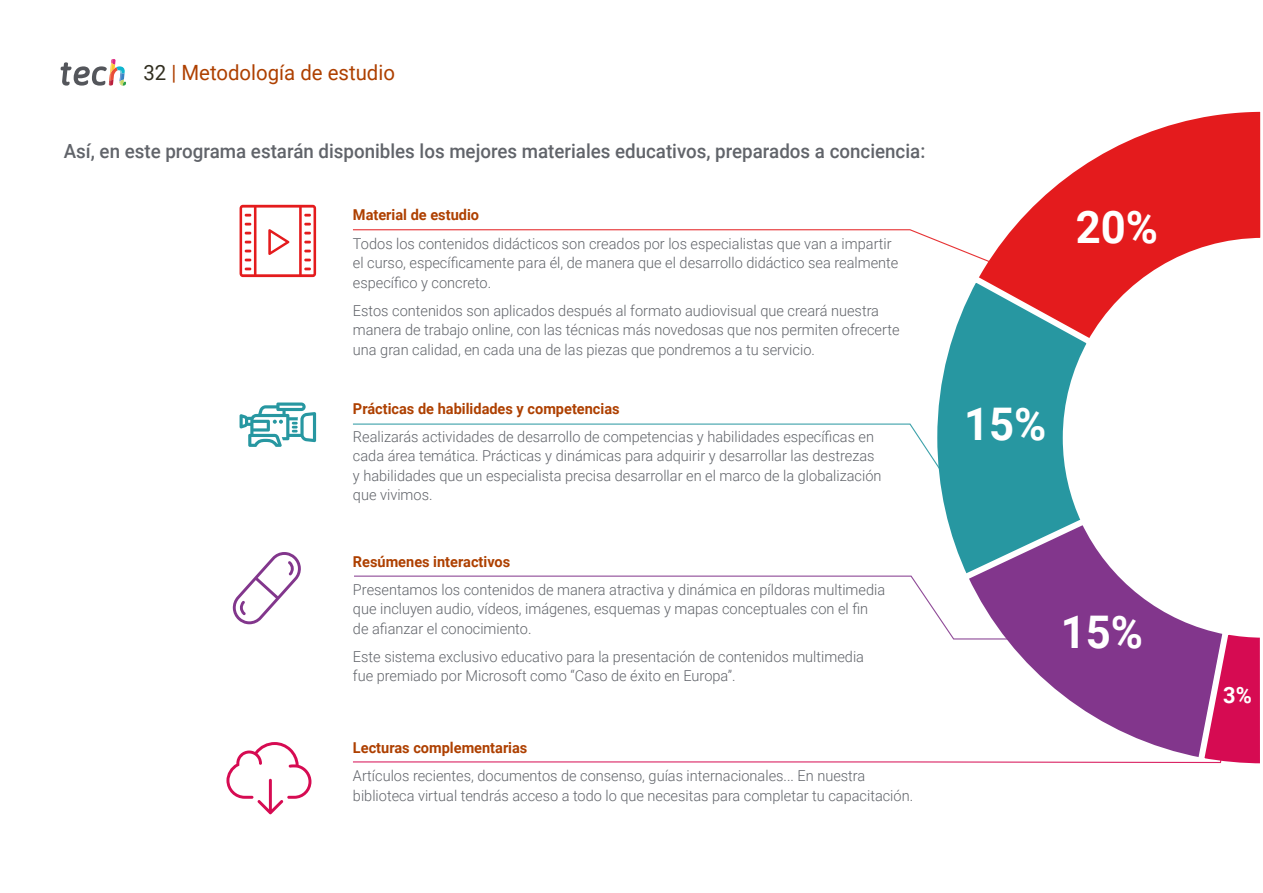
<style>
.page{position:relative;width:1263px;height:893px;background:#fff}
.page>*{position:absolute;margin:0;border:0;box-sizing:border-box;transform-origin:0 0}
.t1{font:700 45px "Roboto";color:#fff}
.t2{font:700 22.5px "Roboto";color:#fff}
.t3{font:21px "Roboto";color:#ae4000}
.t4{font:500 19.5px "Roboto";color:#61646a;scale:.96 1}
.t5{font:300 15px/19.5px "Roboto";color:#61646a}
.t6{font:700 15px "Roboto";color:#ae4000}
.s1{color:#312e20}
</style>
<div class="page">
<svg style="left:61px;top:59px;width:65px;height:27px"></svg>
<svg style="left:1012px;top:111px;width:249px;height:212px"></svg>
<svg style="left:937px;top:270px;width:162px;height:280px"></svg>
<svg style="left:957px;top:513px;width:237px;height:166px"></svg>
<svg style="left:1194px;top:625px;width:66px;height:139px;background:#ca3978"></svg>
<svg style="left:353px;top:229px;width:678px;height:50px"></svg>
<svg style="left:353px;top:423px;width:668px;height:121px"></svg>
<svg style="left:354px;top:575px;width:831px;height:65px"></svg>
<svg style="left:353px;top:679px;width:882px;height:85px"></svg>
<svg style="left:240px;top:205px;width:76px;height:72px"></svg>
<svg style="left:226px;top:742px;width:85px;height:72px"></svg>
<svg style="left:233px;top:552px;width:68px;height:72px"></svg>
<svg style="left:240px;top:402px;width:76px;height:45px"></svg>
<h3 class="t3" style="left:144px;top:57px;width:253px"><span class="s1">32</span> | Metodología de estudio</h3>
<h3 class="t4" style="left:64px;top:137px;width:899px">Así, en este programa estarán disponibles los mejores materiales educativos, preparados a conciencia:</h3>
<p class="t6" style="left:353px;top:205px;width:128px">Material de estudio</p>
<p class="t5" style="left:353px;top:233px;width:547px">Todos los contenidos didácticos son creados por los especialistas que van a impartir el curso, específicamente para él, de manera que el desarrollo didáctico sea realmente específico y concreto.</p>
<p class="t5" style="left:353px;top:300px;width:548px">Estos contenidos son aplicados después al formato audiovisual que creará nuestra manera de trabajo online, con las técnicas más novedosas que nos permiten ofrecerte una gran calidad, en cada una de las piezas que pondremos a tu servicio.</p>
<p class="t6" style="left:353px;top:398px;width:268px">Prácticas de habilidades y competencias</p>
<p class="t5" style="left:353px;top:426px;width:530px">Realizarás actividades de desarrollo de competencias y habilidades específicas en cada área temática. Prácticas y dinámicas para adquirir y desarrollar las destrezas y habilidades que un especialista precisa desarrollar en el marco de la globalización que vivimos.</p>
<p class="t6" style="left:353px;top:551px;width:159px">Resúmenes interactivos</p>
<p class="t5" style="left:353px;top:579px;width:534px">Presentamos los contenidos de manera atractiva y dinámica en píldoras multimedia que incluyen audio, vídeos, imágenes, esquemas y mapas conceptuales con el fin de afianzar el conocimiento.</p>
<p class="t5" style="left:353px;top:646px;width:513px">Este sistema exclusivo educativo para la presentación de contenidos multimedia fue premiado por Microsoft como “Caso de éxito en Europa”.</p>
<p class="t6" style="left:353px;top:737px;width:176px">Lecturas complementarias</p>
<p class="t5" style="left:353px;top:766px;width:562px">Artículos recientes, documentos de consenso, guías internacionales... En nuestra biblioteca virtual tendrás acceso a todo lo que necesitas para completar tu capacitación.</p>
<h1 class="t1" style="left:1076px;top:195px;width:84px">20%</h1>
<h1 class="t1" style="left:964px;top:392px;width:84px">15%</h1>
<h1 class="t1" style="left:1061px;top:601px;width:84px">15%</h1>
<h2 class="t2" style="left:1223px;top:679px;width:30px">3%</h2>
</div>
